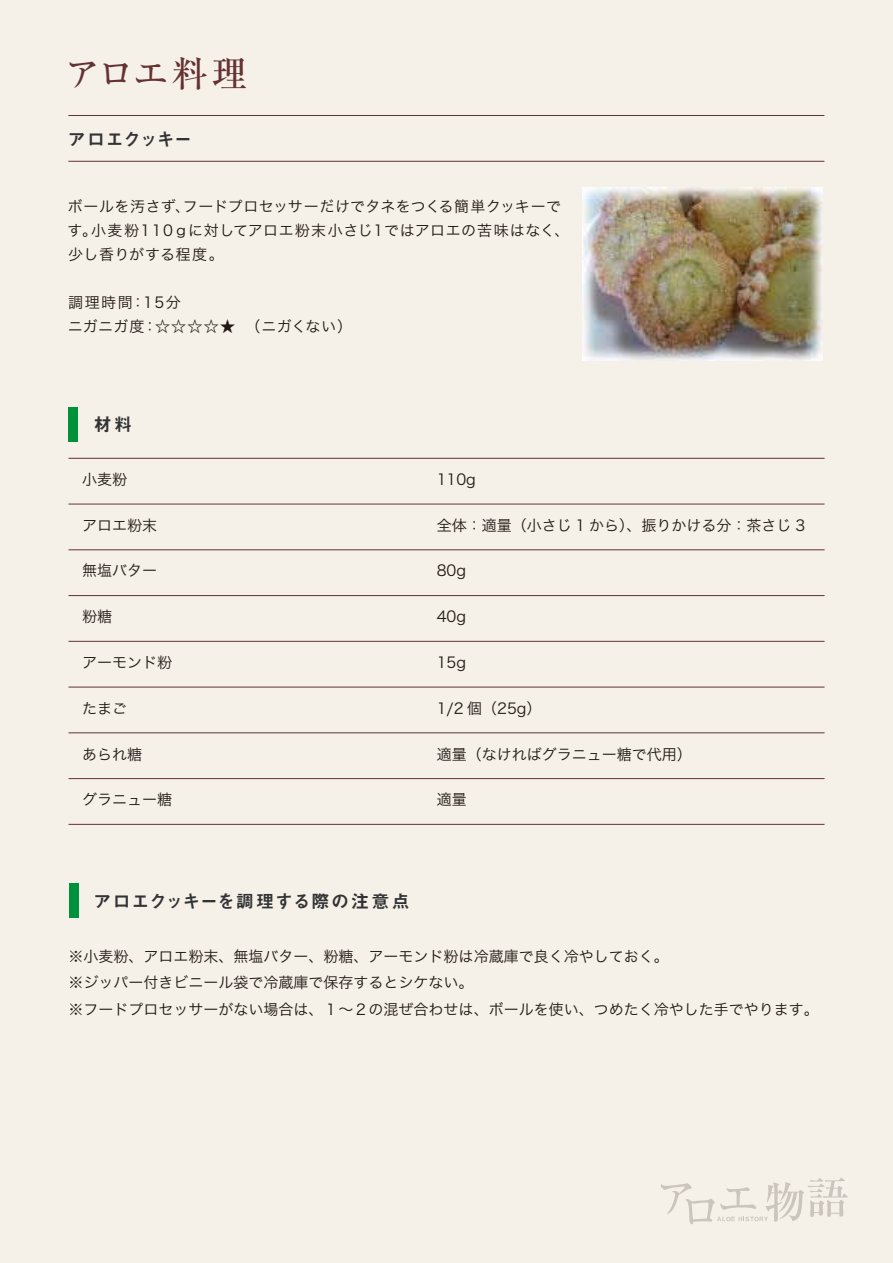
<style>
.page{position:relative;width:893px;height:1263px;background:#f5f0e8}
.page>*{position:absolute;margin:0;border:0;box-sizing:border-box;transform-origin:0 0}
.t1{font:500 36px "Ryumin Pro";letter-spacing:.025em;color:#643232}
.t2{font:18px "Midashi Go Pro MB31";letter-spacing:.035em;color:#323334}
.t3{font:18px "Midashi Go Pro MB31";letter-spacing:-.03em;color:#323334}
.t4{font:15px/26.2px "Hira Kaku Pro W3";color:#221815}
.t5{font:15px/24px "Hira Kaku Pro W3";letter-spacing:.03em;color:#221815}
.t6{font:15px/24px "Hira Kaku Pro W3";letter-spacing:.035em;color:#221815}
</style>
<div class="page">
<hr style="left:68px;top:115px;width:756px;height:1px;background:#643232">
<hr style="left:68px;top:161px;width:756px;height:1px;background:#643232">
<svg style="left:661px;top:1177px;width:187px;height:47px;background:#ece7df"></svg>
<hr style="left:69px;top:458px;width:756px;height:1px;background:#643232">
<hr style="left:69px;top:504px;width:756px;height:1px;background:#643232">
<div style="left:68px;top:407px;width:10px;height:35px;background:#00923a"></div>
<hr style="left:69px;top:549px;width:756px;height:1px;background:#643232">
<hr style="left:69px;top:595px;width:756px;height:1px;background:#643232">
<hr style="left:69px;top:641px;width:756px;height:1px;background:#643232">
<hr style="left:69px;top:687px;width:756px;height:1px;background:#643232">
<hr style="left:69px;top:732px;width:756px;height:1px;background:#643232">
<hr style="left:69px;top:778px;width:756px;height:1px;background:#643232">
<hr style="left:69px;top:824px;width:756px;height:1px;background:#643232">
<img style="left:582px;top:188px;width:240px;height:172px">
<div style="left:69px;top:884px;width:9px;height:34px;background:#00923a"></div>
<h1 class="t1" style="left:65px;top:45px;width:184px">アロエ料理</h1>
<p class="t3" style="left:68px;top:124px;width:126px">アロエクッキー</p>
<p class="t5" style="left:68px;top:193px;width:503px">ボールを汚さず、フードプロセッサーだけでタネをつくる簡単クッキーです。小麦粉110ｇに対してアロエ粉末小さじ1ではアロエの苦味はなく、少し香りがする程度。</p>
<p class="t6" style="left:68px;top:289px;width:286px">調理時間：15分<br>ニガニガ度：☆☆☆☆★　（ニガくない）</p>
<p class="t2" style="left:94px;top:410px;width:40px">材料</p>
<p class="t4" style="left:82px;top:465px;width:46px">小麦粉</p>
<p class="t4" style="left:437px;top:465px;width:41px">110g</p>
<p class="t4" style="left:82px;top:511px;width:76px">アロエ粉末</p>
<p class="t4" style="left:437px;top:511px;width:370px">全体：適量（小さじ 1 から）、振りかける分：茶さじ 3</p>
<p class="t4" style="left:82px;top:557px;width:76px">無塩バター</p>
<p class="t4" style="left:437px;top:557px;width:31px">80g</p>
<p class="t4" style="left:82px;top:602px;width:31px">粉糖</p>
<p class="t4" style="left:437px;top:602px;width:31px">40g</p>
<p class="t4" style="left:82px;top:648px;width:91px">アーモンド粉</p>
<p class="t4" style="left:437px;top:648px;width:31px">15g</p>
<p class="t4" style="left:82px;top:694px;width:46px">たまご</p>
<p class="t4" style="left:437px;top:694px;width:106px">1/2 個（25g）</p>
<p class="t4" style="left:82px;top:740px;width:61px">あられ糖</p>
<p class="t4" style="left:437px;top:740px;width:256px">適量（なければグラニュー糖で代用）</p>
<p class="t4" style="left:82px;top:785px;width:91px">グラニュー糖</p>
<p class="t4" style="left:437px;top:785px;width:31px">適量</p>
<p class="t2" style="left:94px;top:886px;width:318px">アロエクッキーを調理する際の注意点</p>
<p class="t4" style="left:69px;top:942px;width:752px">※小麦粉、アロエ粉末、無塩バター、粉糖、アーモンド粉は冷蔵庫で良く冷やしておく。<br>※ジッパー付きビニール袋で冷蔵庫で保存するとシケない。<br>※フードプロセッサーがない場合は、１～２の混ぜ合わせは、ボールを使い、つめたく冷やした手でやります。</p>
</div>
